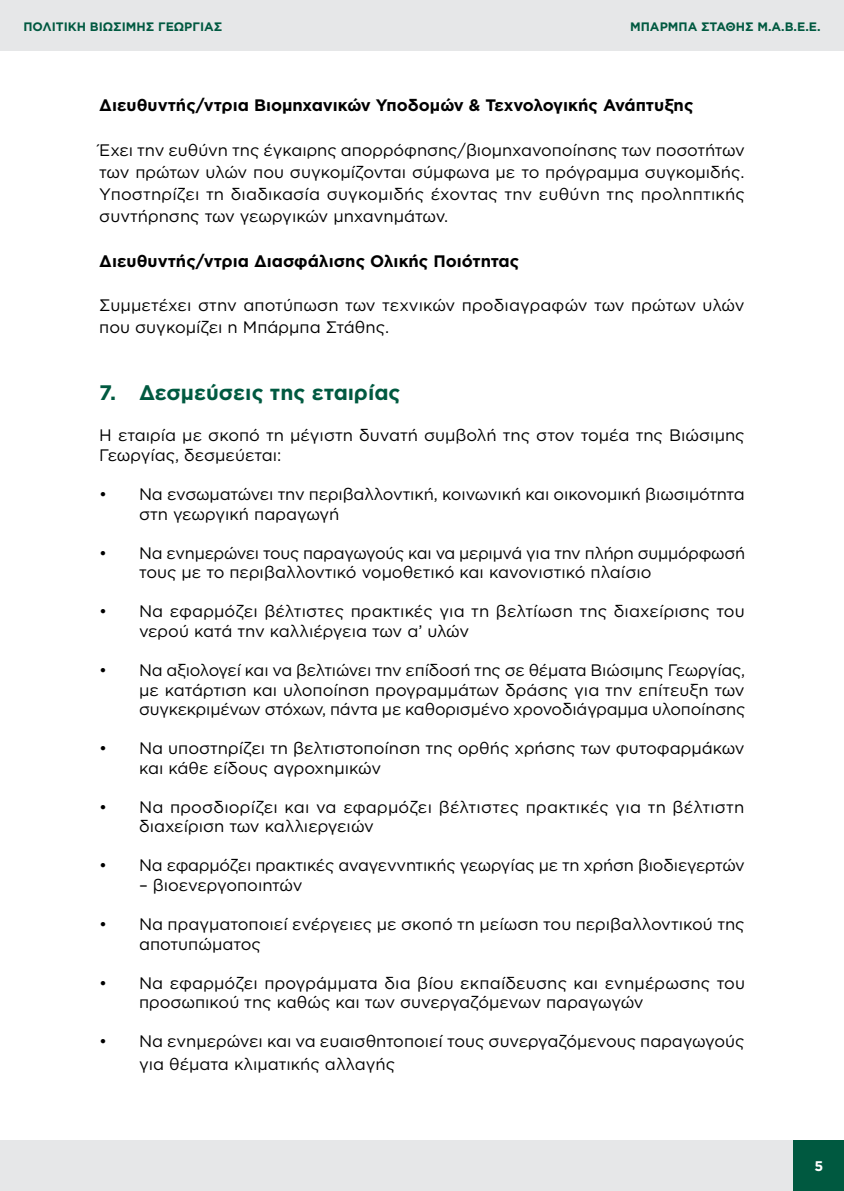
<style>
.page{position:relative;width:844px;height:1191px;background:#fff}
.page>*{position:absolute;margin:0;border:0;box-sizing:border-box;transform-origin:0 0}
.t1{font:700 21px "Gotham Greek";color:#005940}
.t2{font:16.62px/19.6px "Gotham Greek";color:#000}
.t3{font:700 16.62px "Gotham Greek";color:#000}
.t4{font:700 14px "Gotham Greek";color:#fff}
.t5{font:700 12.25px "Gotham Greek";color:#005940}
</style>
<div class="page">
<div style="left:0;top:0;width:843px;height:50px;background:#e6e7e8"></div>
<div style="left:0;top:1140px;width:843px;height:51px;background:#e6e7e8"></div>
<div style="left:793px;top:1140px;width:50px;height:51px;background:#005940"></div>
<p class="t5" style="left:23px;top:19px;width:200px">ΠΟΛΙΤΙΚΗ ΒΙΩΣΙΜΗΣ ΓΕΩΡΓΙΑΣ</p>
<p class="t5" style="left:630px;top:19px;width:192px">ΜΠΆΡΜΠΑ ΣΤΆΘΗΣ Μ.Α.Β.Ε.Ε.</p>
<p class="t3" style="left:99px;top:96px;width:595px">Διευθυντής/ντρια Βιομηχανικών Υποδομών &amp; Τεχνολογικής Ανάπτυξης</p>
<p class="t2" style="left:99px;top:138px;width:647px;line-height:22.2px;text-align:justify">Έχει την ευθύνη της έγκαιρης απορρόφησης/βιομηχανοποίησης των ποσοτήτων των πρώτων υλών που συγκομίζονται σύμφωνα με το πρόγραμμα συγκομιδής.<br>Υποστηρίζει τη διαδικασία συγκομιδής έχοντας την ευθύνη της προληπτικής συντήρησης των γεωργικών μηχανημάτων.</p>
<p class="t3" style="left:99px;top:251px;width:421px">Διευθυντής/ντρια Διασφάλισης Ολικής Ποιότητας</p>
<p class="t2" style="left:99px;top:294px;width:646px;line-height:22.2px">Συμμετέχει στην αποτύπωση των τεχνικών προδιαγραφών των πρώτων υλών που συγκομίζει η Μπάρμπα Στάθης.</p>
<p class="t1" style="left:99px;top:380px;width:303px">7. Δεσμεύσεις της εταιρίας</p>
<p class="t2" style="left:99px;top:425px;width:646px">Η εταιρία με σκοπό τη μέγιστη δυνατή συμβολή της στον τομέα της Βιώσιμης<br>Γεωργίας, δεσμεύεται:</p>
<p class="t2" style="left:139px;top:484px;width:607px;text-indent:-40px">• Να ενσωματώνει την περιβαλλοντική, κοινωνική και οικονομική βιωσιμότητα στη γεωργική παραγωγή</p>
<p class="t2" style="left:139px;top:543px;width:607px;text-indent:-40px">• Να ενημερώνει τους παραγωγούς και να μεριμνά για την πλήρη συμμόρφωσή τους με το περιβαλλοντικό νομοθετικό και κανονιστικό πλαίσιο</p>
<p class="t2" style="left:139px;top:601px;width:607px;text-indent:-40px">• Να εφαρμόζει βέλτιστες πρακτικές για τη βελτίωση της διαχείρισης του νερού κατά την καλλιέργεια των α’ υλών</p>
<p class="t2" style="left:139px;top:660px;width:607px;text-align:justify;text-indent:-40px">• Να αξιολογεί και να βελτιώνει την επίδοσή της σε θέματα Βιώσιμης Γεωργίας, με κατάρτιση και υλοποίηση προγραμμάτων δράσης για την επίτευξη των συγκεκριμένων στόχων, πάντα με καθορισμένο χρονοδιάγραμμα υλοποίησης</p>
<p class="t2" style="left:139px;top:738px;width:607px;text-indent:-40px">• Να υποστηρίζει τη βελτιστοποίηση της ορθής χρήσης των φυτοφαρμάκων και κάθε είδους αγροχημικών</p>
<p class="t2" style="left:139px;top:797px;width:606px;text-indent:-40px">• Να προσδιορίζει και να εφαρμόζει βέλτιστες πρακτικές για τη βέλτιστη διαχείριση των καλλιεργειών</p>
<p class="t2" style="left:99px;top:855px;width:647px">• Να εφαρμόζει πρακτικές αναγεννητικής γεωργίας με τη χρήση βιοδιεγερτών</p>
<p class="t2" style="left:139px;top:875px;width:165px">– βιοενεργοποιητών</p>
<p class="t2" style="left:139px;top:914px;width:607px;text-indent:-40px">• Να πραγματοποιεί ενέργειες με σκοπό τη μείωση του περιβαλλοντικού της αποτυπώματος</p>
<p class="t2" style="left:139px;top:972px;width:607px;text-indent:-40px">• Να εφαρμόζει προγράμματα δια βίου εκπαίδευσης και ενημέρωσης του προσωπικού της καθώς και των συνεργαζόμενων παραγωγών</p>
<p class="t2" style="left:139px;top:1030px;width:607px;line-height:22.2px;text-indent:-40px">• Να ενημερώνει και να ευαισθητοποιεί τους συνεργαζόμενους παραγωγούς για θέματα κλιματικής αλλαγής</p>
<p class="t4" style="left:814px;top:1157px;width:10px">5</p>
</div>
